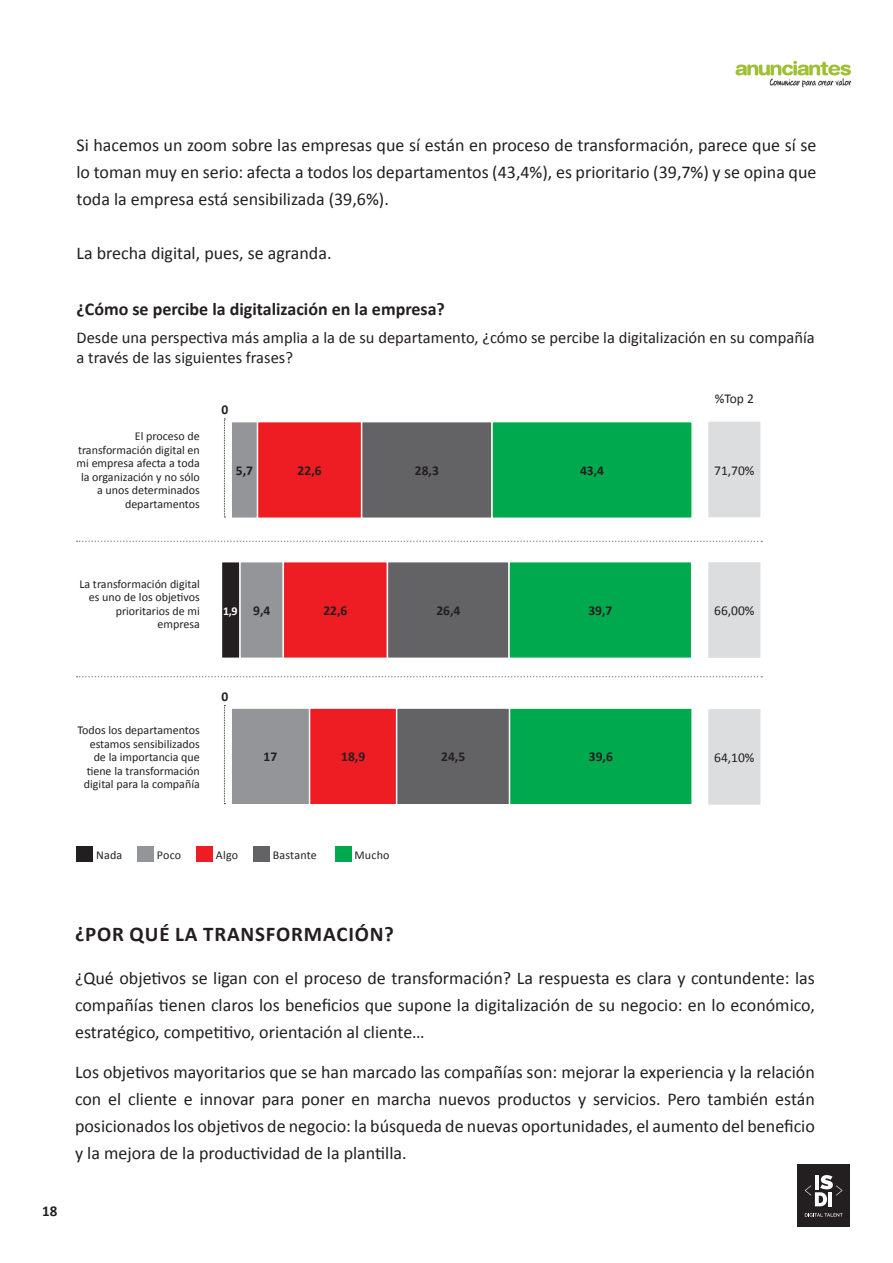
<style>
.page{position:relative;width:893px;height:1263px;background:#fff}
.page>*{position:absolute;margin:0;border:0;box-sizing:border-box;transform-origin:0 0}
.t1{font:700 21px "Calibri";letter-spacing:.04em;color:#231f20}
.t2{font:18px/27px "Calibri";color:#231f20;text-align:justify}
.t3{font:700 18px "Calibri";color:#231f20}
.t4{font:16.5px/19.5px "Calibri";color:#231f20}
.t5{font:700 15px "Calibri";color:#231f20}
.t6{font:700 13.5px "Calibri";color:#231f20}
.t7{font:13.5px "Calibri";color:#231f20}
.t8{font:12px/13.5px "Calibri";color:#231f20;text-align:right}
.t9{font:700 12px "Calibri";color:#fff}
</style>
<div class="page">
<img style="left:735px;top:60px;width:117px;height:28px">
<div style="left:797px;top:1165px;width:53px;height:62px;background:#231f20"></div>
<svg style="left:805px;top:1175px;width:37px;height:31px"></svg>
<hr style="left:828px;top:1192px;width:4px;height:14px;background:#fff">
<svg style="left:805px;top:1213px;width:38px;height:3px"></svg>
<svg style="left:77px;top:676px;width:685px;height:1px"></svg>
<svg style="left:77px;top:541px;width:685px;height:1px"></svg>
<div style="left:221px;top:561px;width:20px;height:98px;background:#231f20;border:2px solid #fff"></div>
<div style="left:240px;top:562px;width:43px;height:96px;background:#939598"></div>
<div style="left:239px;top:561px;width:45px;height:98px;border:2px solid #fff"></div>
<div style="left:283px;top:562px;width:105px;height:96px;background:#ee1d23"></div>
<div style="left:283px;top:561px;width:105px;height:98px;border:2px solid #fff"></div>
<div style="left:387px;top:562px;width:122px;height:96px;background:#636366"></div>
<div style="left:387px;top:561px;width:123px;height:98px;border:2px solid #fff"></div>
<div style="left:509px;top:562px;width:183px;height:96px;background:#00a94d"></div>
<div style="left:508px;top:561px;width:184px;height:98px;border:2px solid #fff"></div>
<div style="left:231px;top:708px;width:79px;height:97px;background:#939598"></div>
<div style="left:230px;top:707px;width:80px;height:98px;border:2px solid #fff"></div>
<div style="left:310px;top:708px;width:87px;height:97px;background:#ee1d23"></div>
<div style="left:309px;top:707px;width:89px;height:98px;border:2px solid #fff"></div>
<div style="left:397px;top:708px;width:113px;height:97px;background:#636366"></div>
<div style="left:396px;top:707px;width:114px;height:98px;border:2px solid #fff"></div>
<div style="left:509px;top:708px;width:183px;height:97px;background:#00a94d"></div>
<div style="left:509px;top:707px;width:184px;height:98px;border:2px solid #fff"></div>
<div style="left:231px;top:422px;width:27px;height:96px;background:#939598"></div>
<div style="left:230px;top:421px;width:28px;height:98px;border:2px solid #fff"></div>
<div style="left:257px;top:422px;width:105px;height:96px;background:#ee1d23"></div>
<div style="left:257px;top:421px;width:106px;height:98px;border:2px solid #fff"></div>
<div style="left:362px;top:422px;width:130px;height:96px;background:#636366"></div>
<div style="left:361px;top:421px;width:132px;height:98px;border:2px solid #fff"></div>
<div style="left:492px;top:422px;width:200px;height:96px;background:#00a94d"></div>
<div style="left:491px;top:421px;width:202px;height:98px;border:2px solid #fff"></div>
<div style="left:77px;top:846px;width:16px;height:15px;background:#231f20"></div>
<div style="left:137px;top:846px;width:17px;height:15px;background:#939598"></div>
<div style="left:196px;top:846px;width:17px;height:15px;background:#ee1d23"></div>
<div style="left:253px;top:846px;width:16px;height:15px;background:#636366"></div>
<div style="left:335px;top:846px;width:16px;height:15px;background:#00a94d"></div>
<svg style="left:224px;top:705px;width:1px;height:99px"></svg>
<svg style="left:224px;top:419px;width:1px;height:98px"></svg>
<div style="left:707px;top:561px;width:54px;height:98px;background:#dcdddf"></div>
<div style="left:707px;top:561px;width:55px;height:98px;border:2px solid #fff"></div>
<div style="left:707px;top:708px;width:54px;height:97px;background:#dcdddf"></div>
<div style="left:707px;top:708px;width:55px;height:98px;border:2px solid #fff"></div>
<div style="left:707px;top:421px;width:54px;height:97px;background:#dcdddf"></div>
<div style="left:707px;top:420px;width:55px;height:99px;border:2px solid #fff"></div>
<p class="t2" style="left:77px;top:130px;width:741px">Si hacemos un zoom sobre las empresas que sí están en proceso de transformación, parece que sí se lo toman muy en serio: afecta a todos los departamentos (43,4%), es prioritario (39,7%) y se opina que toda la empresa está sensibilizada (39,6%).</p>
<p class="t2" style="left:77px;top:238px;width:257px">La brecha digital, pues, se agranda.</p>
<p class="t3" style="left:77px;top:298px;width:370px">¿Cómo se percibe la digitalización en la empresa?</p>
<p class="t4" style="left:77px;top:327px;width:740px">Desde una perspectiva más amplia a la de su departamento, ¿cómo se percibe la digitalización en su compañía a través de las siguientes frases?</p>
<p class="t8" style="left:77px;top:429px;width:125px">El proceso de transformación digital en mi empresa afecta a toda la organización y no sólo a unos determinados departamentos</p>
<p class="t6" style="left:221px;top:401px;width:8px">0</p>
<p class="t6" style="left:236px;top:462px;width:19px">5,7</p>
<p class="t6" style="left:298px;top:462px;width:26px">22,6</p>
<p class="t6" style="left:415px;top:462px;width:26px">28,3</p>
<p class="t6" style="left:580px;top:462px;width:26px">43,4</p>
<p class="t7" style="left:715px;top:390px;width:41px">%Top 2</p>
<p class="t7" style="left:714px;top:462px;width:42px">71,70%</p>
<p class="t8" style="left:79px;top:576px;width:122px">La transformación digital es uno de los objetivos prioritarios de mi empresa</p>
<p class="t9" style="left:223px;top:603px;width:16px">1,9</p>
<p class="t6" style="left:253px;top:602px;width:19px">9,4</p>
<p class="t6" style="left:323px;top:602px;width:26px">22,6</p>
<p class="t6" style="left:436px;top:602px;width:26px">26,4</p>
<p class="t6" style="left:588px;top:602px;width:26px">39,7</p>
<p class="t8" style="left:77px;top:723px;width:124px">Todos los departamentos estamos sensibilizados de la importancia que tiene la transformación digital para la compañía</p>
<p class="t6" style="left:221px;top:688px;width:8px">0</p>
<p class="t6" style="left:264px;top:748px;width:15px">17</p>
<p class="t6" style="left:341px;top:748px;width:26px">18,9</p>
<p class="t6" style="left:441px;top:748px;width:26px">24,5</p>
<p class="t6" style="left:589px;top:748px;width:26px">39,6</p>
<p class="t8" style="left:96px;top:847px;width:28px">Nada</p>
<p class="t8" style="left:157px;top:847px;width:26px">Poco</p>
<p class="t8" style="left:216px;top:847px;width:24px">Algo</p>
<p class="t8" style="left:273px;top:847px;width:46px">Bastante</p>
<p class="t8" style="left:354px;top:847px;width:37px">Mucho</p>
<p class="t7" style="left:714px;top:602px;width:42px">66,00%</p>
<p class="t7" style="left:714px;top:749px;width:42px">64,10%</p>
<p class="t5" style="left:42px;top:1201px;width:17px">18</p>
<p class="t1" style="left:75px;top:921px;width:320px">¿POR QUÉ LA TRANSFORMACIÓN?</p>
<p class="t2" style="left:75px;top:963px;width:741px">¿Qué objetivos se ligan con el proceso de transformación? La respuesta es clara y contundente: las compañías tienen claros los beneficios que supone la digitalización de su negocio: en lo económico, estratégico, competitivo, orientación al cliente…</p>
<p class="t2" style="left:75px;top:1058px;width:741px">Los objetivos mayoritarios que se han marcado las compañías son: mejorar la experiencia y la relación con el cliente e innovar para poner en marcha nuevos productos y servicios. Pero también están posicionados los objetivos de negocio: la búsqueda de nuevas oportunidades, el aumento del beneficio y la mejora de la productividad de la plantilla.</p>
</div>
